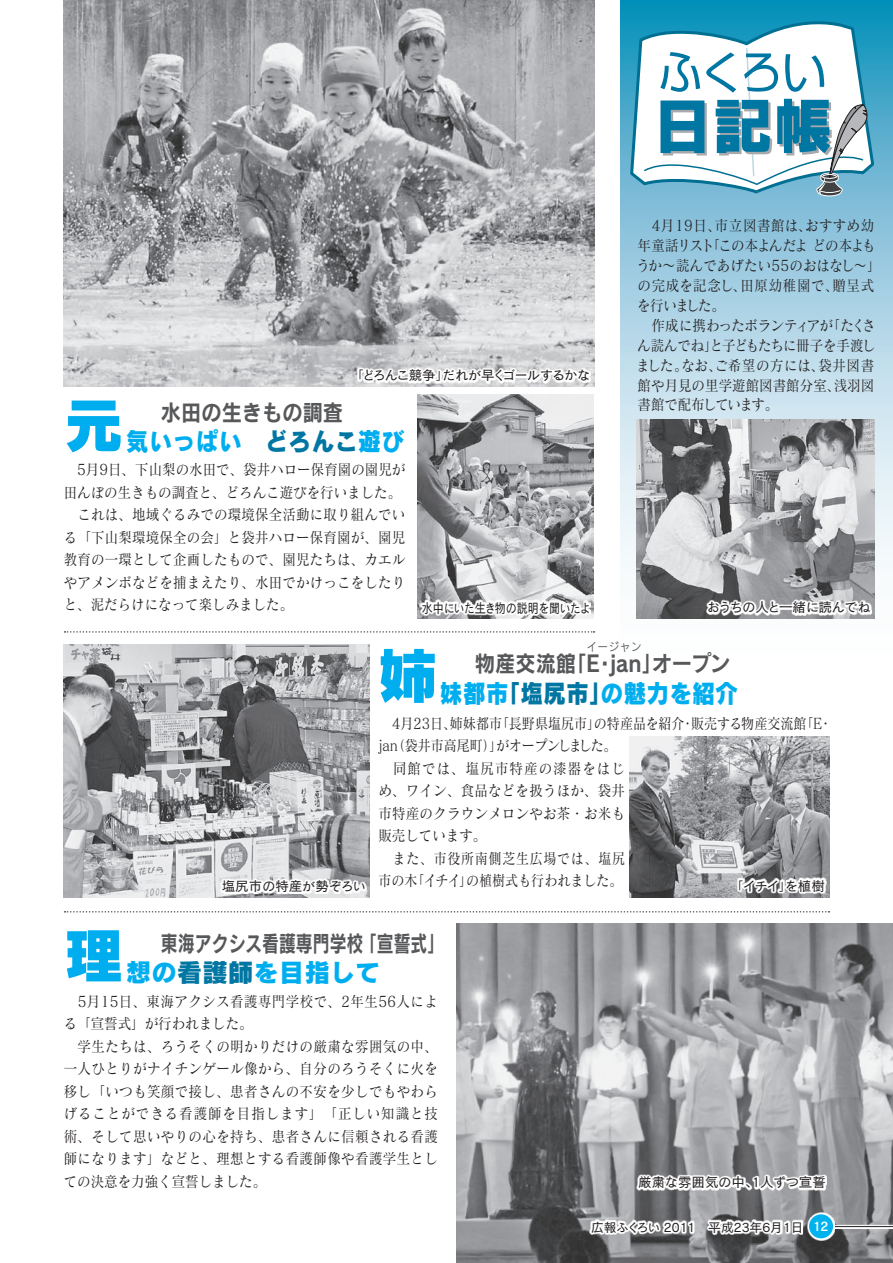
<style>
.page{position:relative;width:893px;height:1263px;background:#fff}
.page>*{position:absolute;margin:0;border:0;box-sizing:border-box;transform-origin:0 0}
.ノンブル項目_右{font:60.3px "Rodin Pro EB";color:#0076a3}
.タイトル大文字{font:60px "Rodin Pro EB";color:#00aeef}
.タイトル大文字-2{font:25.5px "Rodin Pro EB";color:#00aeef;scale:.9 1}
.タイトル大文字-3{font:25.5px "Rodin Pro EB";color:#00aeef;scale:.91 1}
.タイトル大文字-4{font:25.5px "Rodin Pro EB";color:#00aeef}
.タイトル大文字-5{font:25.5px "Rodin Pro EB";color:#0076a3;scale:.9 1}
.タイトル大文字-6{font:22.5px "Rodin Pro B";color:#57585a;scale:.9 1}
.タイトル大文字-7{font:22.5px "Rodin Pro B";color:#57585a;scale:.75 1}
.本文_FOT-マティスPro{font:15px/22.5px "Matisse Pro M";letter-spacing:.005em;color:#231f20;scale:.9 1}
.本文_FOT-マティスPro-2{font:15px "Matisse Pro M";letter-spacing:.005em;color:#231f20;scale:.87 1}
.本文_FOT-マティスPro-3{font:15px/22.5px "Matisse Pro M";letter-spacing:.03em;color:#231f20;scale:.9 1}
.本文_FOT-マティスPro-4{font:15px/20px "Matisse Pro M";letter-spacing:-.025em;color:#231f20;scale:.9 1}
.本文_FOT-マティスPro-5{font:15px/22.5px "Matisse Pro M";letter-spacing:.05em;color:#231f20;text-align:right;scale:.87 1}
.本文_FOT-マティスPro-6{font:15px/20px "Matisse Pro M";letter-spacing:-.02em;color:#231f20;scale:.9 1}
.本文_FOT-マティスPro-7{font:15px "Matisse Pro M";letter-spacing:-.08em;color:#231f20;scale:.87 1}
.本文_FOT-マティスPro-8{font:15px "Matisse Pro M";letter-spacing:.04em;color:#231f20;scale:.9 1}
.ノンブル項目_右-2{font:13.5px "Cezanne Pro M";letter-spacing:-.01em;color:#231f20}
.ノンブル項目_右-3{font:13.5px "Cezanne Pro M";letter-spacing:-.04em;color:#231f20}
.ノンブル項目_右-4{font:13.5px "Cezanne Pro M";letter-spacing:-.04em;color:#231f20;scale:.82 1}
.ノンブル項目_右-5{font:13.5px "Cezanne Pro M";letter-spacing:-.06em;color:#231f20}
.ノンブル項目_右-6{font:13.5px "Cezanne Pro M";letter-spacing:-.07em;color:#231f20}
.ノンブル項目_左{font:12.75px "Cezanne Pro M";color:#231f20}
.t1{font:12.75px "Cezanne Pro DB";color:#fff}
.タイトル大文字-8{font:11.25px "Rodin Pro B";letter-spacing:.095em;color:#57585a;scale:.9 1}
.s1{color:#0076a3}
</style>
<div class="page">
<svg style="left:621px;top:0;width:272px;height:619px;background:#a5d0e3"></svg>
<svg style="left:629px;top:8px;width:247px;height:187px"></svg>
<svg style="left:632px;top:8px;width:241px;height:188px"></svg>
<img style="left:64px;top:0;width:530px;height:386px">
<svg style="left:357px;top:367px;width:234px;height:16px"></svg>
<svg style="left:65px;top:631px;width:529px;height:2px"></svg>
<img style="left:456px;top:923px;width:437px;height:340px">
<img style="left:64px;top:644px;width:305px;height:254px">
<svg style="left:636px;top:1174px;width:191px;height:16px"></svg>
<div style="left:220px;top:878px;width:146px;height:16px;background:#fff"></div>
<img style="left:417px;top:395px;width:176px;height:224px">
<svg style="left:420px;top:599px;width:171px;height:16px"></svg>
<img style="left:636px;top:420px;width:238px;height:199px">
<svg style="left:65px;top:911px;width:764px;height:1px"></svg>
<img style="left:629px;top:736px;width:200px;height:161px">
<svg style="left:737px;top:877px;width:89px;height:17px"></svg>
<svg style="left:706px;top:599px;width:166px;height:16px"></svg>
<svg style="left:835px;top:1224px;width:58px;height:4px"></svg>
<hr style="left:830px;top:1226px;width:63px;height:1px;background:#231f20">
<svg style="left:807px;top:1212px;width:28px;height:28px"></svg>
<div style="left:809px;top:1214px;width:24px;height:24px;background:#00b3ef;border-radius:50%"></div>
<svg style="left:589px;top:1219px;width:214px;height:15px"></svg>
<p class="ノンブル項目_右" style="left:652px;top:84px;width:182px">日記帳</p>
<p class="本文_FOT-マティスPro" style="left:715px;top:214px;width:109px">市立図書館は、</p>
<p class="本文_FOT-マティスPro" style="left:805px;top:214px;width:78px">おすすめ幼</p>
<p class="本文_FOT-マティスPro" style="left:706px;top:215px;width:189px;line-height:20px;text-indent:-68px">　4月19日、<br>「この本よんだよどの本よも</p>
<p class="本文_FOT-マティスPro" style="left:638px;top:234px;width:87px">年童話リスト</p>
<p class="本文_FOT-マティスPro" style="left:636px;top:254px;width:273px">うか～読んであげたい55のおはなし~「</p>
<p class="本文_FOT-マティスPro" style="left:832px;top:273px;width:48px">贈呈式</p>
<p class="本文_FOT-マティスPro-6" style="left:637px;top:275px;width:123px">の完成を記念し、を行いました。</p>
<p class="本文_FOT-マティスPro" style="left:740px;top:273px;width:111px">田原幼稚園で、</p>
<p class="ノンブル項目_右-3" style="left:350px;top:367px;width:101px">「どろんこ競争」</p>
<p class="ノンブル項目_右-6" style="left:442px;top:367px;width:150px">だれが早くゴールするかな</p>
<p class="タイトル大文字" style="left:64px;top:384px;width:61px">元</p>
<p class="タイトル大文字-6" style="left:161px;top:397px;width:204px">水田の生きもの調査</p>
<p class="タイトル大文字-3" style="left:126px;top:424px;width:307px">気いっぱい<span class="s1">　どろんこ</span>遊び</p>
<p class="本文_FOT-マティスPro" style="left:64px;top:458px;width:381px">　 月5 日9 、下山梨の水田で、袋井ハロー保育園の園児が田んぼの生きもの調査と、どろんこ遊びを行いました。</p>
<p class="本文_FOT-マティスPro" style="left:64px;top:503px;width:381px;text-align:justify">　これは、地域ぐるみでの環境保全活動に取り組んでいる「下山梨環境保全の会」と袋井ハロー保育園が、園児教育の一環として企画したもので、園児たちは、カエルやアメンボなどを捕まえたり、水田でかけっこをしたりと、泥だらけになって楽しみました。</p>
<p class="ノンブル項目_右-4" style="left:422px;top:599px;width:208px">水中にいた生き物の説明を聞いたよ</p>
<p class="本文_FOT-マティスPro-4" style="left:637px;top:315px;width:267px">　作成に携わったボランティアが<br>ん読んでねと子どもたちに冊子を手渡し</p>
<p class="本文_FOT-マティスPro" style="left:827px;top:313px;width:56px">「たくさ</p>
<p class="本文_FOT-マティスPro" style="left:704px;top:333px;width:16px">」</p>
<p class="本文_FOT-マティスPro-8" style="left:715px;top:356px;width:123px">ご希望の方には、</p>
<p class="本文_FOT-マティスPro" style="left:818px;top:353px;width:64px">袋井図書</p>
<p class="本文_FOT-マティスPro" style="left:681px;top:353px;width:47px">なお、</p>
<p class="本文_FOT-マティスPro" style="left:636px;top:353px;width:59px">ました。</p>
<p class="本文_FOT-マティスPro" style="left:638px;top:375px;width:227px;line-height:20px">館や月見の里学遊館図書館分室、書館で配布しています。</p>
<p class="本文_FOT-マティスPro" style="left:834px;top:373px;width:47px">浅羽図</p>
<p class="ノンブル項目_右-5" style="left:706px;top:599px;width:166px">おうちの人と一緒に読んでね</p>
<p class="ノンブル項目_右-2" style="left:222px;top:877px;width:146px">塩尻市の特産が勢ぞろい</p>
<p class="タイトル大文字-8" style="left:587px;top:639px;width:62px">イージャン</p>
<p class="タイトル大文字" style="left:378px;top:634px;width:61px">姉</p>
<p class="タイトル大文字-6" style="left:566px;top:648px;width:184px">「E jan オープン</p>
<p class="タイトル大文字-6" style="left:475px;top:648px;width:114px">物産交流館</p>
<p class="タイトル大文字-6" style="left:642px;top:648px;width:24px">」</p>
<p class="タイトル大文字-6" style="left:595px;top:648px;width:24px">・</p>
<p class="タイトル大文字-2" style="left:440px;top:675px;width:78px">妹都市</p>
<p class="タイトル大文字-2" style="left:497px;top:675px;width:269px"><span class="s1">「塩尻市</span>の魅力を紹介</p>
<p class="タイトル大文字-5" style="left:589px;top:675px;width:27px">」</p>
<p class="本文_FOT-マティスPro-2" style="left:496px;top:713px;width:359px">「長野県塩尻市の特産品を紹介販売する物産交流館</p>
<p class="本文_FOT-マティスPro-2" style="left:392px;top:713px;width:128px">月4 23日姉妹都市</p>
<p class="本文_FOT-マティスPro-2" style="left:443px;top:713px;width:17px">、</p>
<p class="本文_FOT-マティスPro-7" style="left:496px;top:736px;width:140px">がオープンしました。</p>
<p class="本文_FOT-マティスPro-2" style="left:800px;top:713px;width:38px">「・E</p>
<p class="本文_FOT-マティスPro-2" style="left:587px;top:713px;width:16px">」</p>
<p class="本文_FOT-マティスPro-2" style="left:681px;top:713px;width:17px">・</p>
<p class="本文_FOT-マティスPro-2" style="left:392px;top:736px;width:129px">（袋井市高尾町）」</p>
<p class="本文_FOT-マティスPro-2" style="left:378px;top:736px;width:24px">jan</p>
<p class="本文_FOT-マティスPro" style="left:378px;top:756px;width:276px;text-align:justify">　同館では、塩尻市特産の漆器をはじめ、ワイン、食品などを扱うほか、袋井市特産のクラウンメロンやお茶・お米も販売しています。</p>
<p class="本文_FOT-マティスPro-5" style="left:393px;top:846px;width:269px">また、市役所南側芝生広場では、塩尻「イチイの植樹式も行われました。</p>
<p class="本文_FOT-マティスPro-2" style="left:378px;top:871px;width:47px">市の木</p>
<p class="本文_FOT-マティスPro-2" style="left:459px;top:871px;width:17px">」</p>
<p class="ノンブル項目_右-3" style="left:730px;top:877px;width:97px">「イチイを植樹</p>
<p class="ノンブル項目_右-3" style="left:779px;top:877px;width:15px">」</p>
<p class="タイトル大文字" style="left:64px;top:914px;width:61px">理</p>
<p class="タイトル大文字-7" style="left:161px;top:928px;width:271px">東海アクシス看護専門学校</p>
<p class="タイトル大文字-7" style="left:360px;top:928px;width:114px">「宣誓式「</p>
<p class="タイトル大文字-4" style="left:126px;top:955px;width:256px">想の<span class="s1">看護師</span>を目指して</p>
<p class="本文_FOT-マティスPro-3" style="left:64px;top:989px;width:417px">　5月15日、東海アクシス看護専門学校で、2年生56人による「宣誓式」が行われました。</p>
<p class="本文_FOT-マティスPro" style="left:64px;top:1034px;width:417px;text-align:justify">　学生たちは、ろうそくの明かりだけの厳粛な雰囲気の中、一人ひとりがナイチンゲール像から、自分のろうそくに火を移し「いつも笑顔で接し、患者さんの不安を少しでもやわらげることができる看護師を目指します」「正しい知識と技術、そして思いやりの心を持ち、患者さんに信頼される看護師になります」などと、理想とする看護師像や看護学生としての決意を力強く宣誓しました。</p>
<p class="ノンブル項目_右-2" style="left:638px;top:1174px;width:189px">厳粛な雰囲気の中 1、人ずつ宣誓</p>
<p class="ノンブル項目_左" style="left:591px;top:1219px;width:214px">広報ふくろい 2011　平成23年6月1日</p>
<p class="t1" style="left:813px;top:1218px;width:17px">12</p>
</div>
